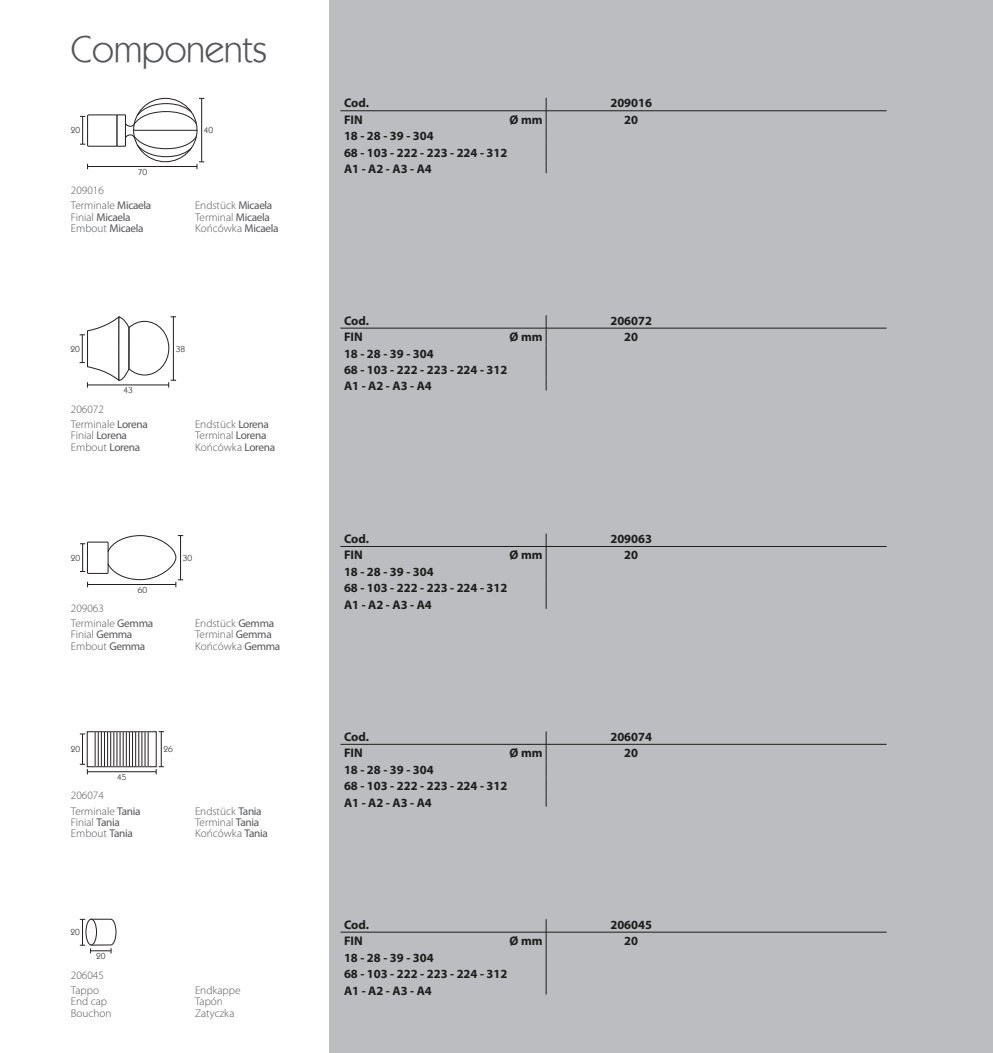
<style>
.page{position:relative;width:993px;height:1053px;background:#fff}
.page>*{position:absolute;margin:0;border:0;box-sizing:border-box;transform-origin:0 0}
.t1{font:37.5px "Kabel IT Cby BT";color:#555659}
.t2{font:700 12.5px/16.5px "Myriad Pro";color:#1d1d1b}
.t3{font:300 11.25px/11.2px "Myriad Pro";color:#555659}
.t4{font:11.25px/11.2px "Myriad Pro";letter-spacing:-.03em;color:#555659}
.t5{font:8.75px "Kabel IT Cby BT";color:#1d1d1b}
.s1{font-weight:400}
.s2{font-weight:300}
</style>
<div class="page">
<div style="left:330px;top:0;width:662px;height:1052px;background:#bbbdc0"></div>
<hr style="left:340px;top:111px;width:206px;height:1px;background:#1d1d1b">
<hr style="left:546px;top:111px;width:340px;height:1px;background:#1d1d1b">
<svg style="left:545px;top:98px;width:1px;height:75px"></svg>
<hr style="left:340px;top:328px;width:206px;height:1px;background:#1d1d1b">
<hr style="left:546px;top:328px;width:340px;height:1px;background:#1d1d1b">
<svg style="left:545px;top:315px;width:1px;height:75px"></svg>
<hr style="left:340px;top:546px;width:206px;height:1px;background:#1d1d1b">
<hr style="left:546px;top:546px;width:340px;height:1px;background:#1d1d1b">
<svg style="left:545px;top:533px;width:1px;height:75px"></svg>
<hr style="left:340px;top:744px;width:206px;height:1px;background:#1d1d1b">
<hr style="left:546px;top:744px;width:340px;height:1px;background:#1d1d1b">
<svg style="left:545px;top:731px;width:1px;height:75px"></svg>
<hr style="left:340px;top:931px;width:206px;height:1px;background:#1d1d1b">
<hr style="left:546px;top:931px;width:340px;height:1px;background:#1d1d1b">
<svg style="left:545px;top:919px;width:1px;height:75px"></svg>
<div style="left:87px;top:115px;width:30px;height:31px;border:1px solid #231f20"></div>
<svg style="left:80px;top:116px;width:5px;height:29px"></svg>
<hr style="left:87px;top:166px;width:110px;height:1px;background:#231f20">
<svg style="left:116px;top:98px;width:88px;height:71px"></svg>
<svg style="left:80px;top:316px;width:96px;height:71px"></svg>
<svg style="left:80px;top:543px;width:5px;height:29px"></svg>
<hr style="left:87px;top:584px;width:89px;height:1px;background:#231f20">
<div style="left:87px;top:541px;width:21px;height:32px;border:1px solid #231f20"></div>
<svg style="left:107px;top:535px;width:76px;height:52px"></svg>
<hr style="left:82px;top:734px;width:1px;height:30px;background:#231f20">
<hr style="left:161px;top:731px;width:1px;height:35px;background:#231f20">
<svg style="left:94px;top:733px;width:54px;height:32px"></svg>
<div style="left:87px;top:731px;width:69px;height:36px;border:1px solid #231f20"></div>
<hr style="left:95px;top:731px;width:1px;height:35px;background:#231f20">
<hr style="left:98px;top:731px;width:1px;height:35px;background:#231f20">
<hr style="left:101px;top:731px;width:1px;height:35px;background:#231f20">
<hr style="left:104px;top:731px;width:1px;height:35px;background:#231f20">
<hr style="left:107px;top:731px;width:1px;height:35px;background:#231f20">
<hr style="left:110px;top:731px;width:1px;height:35px;background:#231f20">
<hr style="left:113px;top:731px;width:1px;height:35px;background:#231f20">
<hr style="left:117px;top:731px;width:1px;height:35px;background:#231f20">
<hr style="left:120px;top:731px;width:1px;height:35px;background:#231f20">
<hr style="left:123px;top:731px;width:1px;height:35px;background:#231f20">
<hr style="left:126px;top:731px;width:1px;height:35px;background:#231f20">
<hr style="left:129px;top:731px;width:1px;height:35px;background:#231f20">
<hr style="left:132px;top:731px;width:1px;height:35px;background:#231f20">
<hr style="left:135px;top:731px;width:1px;height:35px;background:#231f20">
<hr style="left:138px;top:731px;width:1px;height:35px;background:#231f20">
<hr style="left:141px;top:731px;width:1px;height:35px;background:#231f20">
<hr style="left:145px;top:731px;width:1px;height:35px;background:#231f20">
<hr style="left:148px;top:731px;width:1px;height:35px;background:#231f20">
<svg style="left:80px;top:764px;width:8px;height:10px"></svg>
<hr style="left:87px;top:771px;width:69px;height:1px;background:#231f20">
<svg style="left:156px;top:766px;width:8px;height:8px"></svg>
<svg style="left:80px;top:918px;width:36px;height:35px"></svg>
<h1 class="t1" style="left:71px;top:26px;width:198px">Components</h1>
<p class="t5" style="left:71px;top:125px;width:11px">20</p>
<p class="t5" style="left:138px;top:166px;width:11px">70</p>
<p class="t5" style="left:204px;top:125px;width:11px">40</p>
<p class="t3" style="left:71px;top:182px;width:82px;line-height:15.5px">209016<br>Terminale <span class="s1">Micaela</span></p>
<p class="t4" style="left:71px;top:211px;width:74px"><span class="s2">Finial</span> Micaela<br><span class="s2">Embout</span> Micaela</p>
<p class="t3" style="left:195px;top:200px;width:85px">Endstück <span class="s1">Micaela<br></span>Terminal <span class="s1">Micaela<br></span>Końcówka <span class="s1">Micaela</span></p>
<p class="t5" style="left:71px;top:343px;width:11px">20</p>
<p class="t5" style="left:123px;top:384px;width:11px">43</p>
<p class="t5" style="left:176px;top:343px;width:11px">38</p>
<p class="t3" style="left:71px;top:401px;width:78px;line-height:15.5px">206072<br>Terminale <span class="s1">Lorena</span></p>
<p class="t3" style="left:71px;top:430px;width:71px">Finial <span class="s1">Lorena<br></span>Embout <span class="s1">Lorena</span></p>
<p class="t3" style="left:195px;top:418px;width:81px">Endstück <span class="s1">Lorena<br></span>Terminal <span class="s1">Lorena<br></span>Końcówka <span class="s1">Lorena</span></p>
<p class="t5" style="left:71px;top:552px;width:11px">20</p>
<p class="t5" style="left:138px;top:584px;width:11px">60</p>
<p class="t5" style="left:183px;top:552px;width:11px">30</p>
<p class="t3" style="left:71px;top:600px;width:84px;line-height:15.5px">209063<br>Terminale <span class="s1">Gemma</span></p>
<p class="t3" style="left:71px;top:629px;width:76px">Finial <span class="s1">Gemma<br></span>Embout <span class="s1">Gemma</span></p>
<p class="t3" style="left:195px;top:617px;width:87px">Endstück <span class="s1">Gemma<br></span>Terminal <span class="s1">Gemma<br></span>Końcówka <span class="s1">Gemma</span></p>
<p class="t5" style="left:71px;top:743px;width:11px">20</p>
<p class="t5" style="left:163px;top:743px;width:11px">26</p>
<p class="t5" style="left:117px;top:771px;width:11px">45</p>
<p class="t3" style="left:71px;top:787px;width:71px;line-height:15.5px">206074<br>Terminale <span class="s1">Tania</span></p>
<p class="t3" style="left:71px;top:816px;width:63px">Finial <span class="s1">Tania<br></span>Embout <span class="s1">Tania</span></p>
<p class="t3" style="left:195px;top:805px;width:74px">Endstück <span class="s1">Tania<br></span>Terminal <span class="s1">Tania<br></span>Końcówka <span class="s1">Tania</span></p>
<p class="t5" style="left:71px;top:926px;width:11px">20</p>
<p class="t5" style="left:96px;top:950px;width:11px">20</p>
<p class="t3" style="left:71px;top:966px;width:34px;line-height:15.5px">206045<br>Tappo</p>
<p class="t3" style="left:71px;top:995px;width:42px">End cap<br>Bouchon</p>
<p class="t3" style="left:195px;top:984px;width:47px">Endkappe<br>Tapón<br>Zatyczka</p>
<p class="t2" style="left:344px;top:94px;width:27px">Cod.</p>
<p class="t2" style="left:610px;top:94px;width:43px">209016</p>
<p class="t2" style="left:344px;top:111px;width:20px">FIN</p>
<p class="t2" style="left:509px;top:111px;width:34px">Ømm</p>
<p class="t2" style="left:624px;top:111px;width:15px">20</p>
<p class="t2" style="left:344px;top:127px;width:165px">18 - 28 - 39 - 304<br>68 - 103 - 222 - 223 - 224 - 312<br>A1 - A2 - A3 - A4</p>
<p class="t2" style="left:344px;top:312px;width:27px">Cod.</p>
<p class="t2" style="left:610px;top:312px;width:43px">206072</p>
<p class="t2" style="left:344px;top:328px;width:20px">FIN</p>
<p class="t2" style="left:509px;top:328px;width:34px">Ømm</p>
<p class="t2" style="left:624px;top:328px;width:15px">20</p>
<p class="t2" style="left:344px;top:344px;width:165px">18 - 28 - 39 - 304<br>68 - 103 - 222 - 223 - 224 - 312<br>A1 - A2 - A3 - A4</p>
<p class="t2" style="left:344px;top:530px;width:27px">Cod.</p>
<p class="t2" style="left:610px;top:530px;width:43px">209063</p>
<p class="t2" style="left:344px;top:546px;width:20px">FIN</p>
<p class="t2" style="left:509px;top:546px;width:34px">Ømm</p>
<p class="t2" style="left:624px;top:546px;width:15px">20</p>
<p class="t2" style="left:344px;top:563px;width:165px">18 - 28 - 39 - 304<br>68 - 103 - 222 - 223 - 224 - 312<br>A1 - A2 - A3 - A4</p>
<p class="t2" style="left:344px;top:727px;width:27px">Cod.</p>
<p class="t2" style="left:610px;top:727px;width:43px">206074</p>
<p class="t2" style="left:344px;top:744px;width:20px">FIN</p>
<p class="t2" style="left:509px;top:744px;width:34px">Ømm</p>
<p class="t2" style="left:624px;top:744px;width:15px">20</p>
<p class="t2" style="left:344px;top:760px;width:165px">18 - 28 - 39 - 304<br>68 - 103 - 222 - 223 - 224 - 312<br>A1 - A2 - A3 - A4</p>
<p class="t2" style="left:344px;top:915px;width:27px">Cod.</p>
<p class="t2" style="left:610px;top:915px;width:43px">206045</p>
<p class="t2" style="left:344px;top:932px;width:20px">FIN</p>
<p class="t2" style="left:509px;top:932px;width:34px">Ømm</p>
<p class="t2" style="left:624px;top:932px;width:15px">20</p>
<p class="t2" style="left:344px;top:948px;width:165px">18 - 28 - 39 - 304<br>68 - 103 - 222 - 223 - 224 - 312<br>A1 - A2 - A3 - A4</p>
</div>
